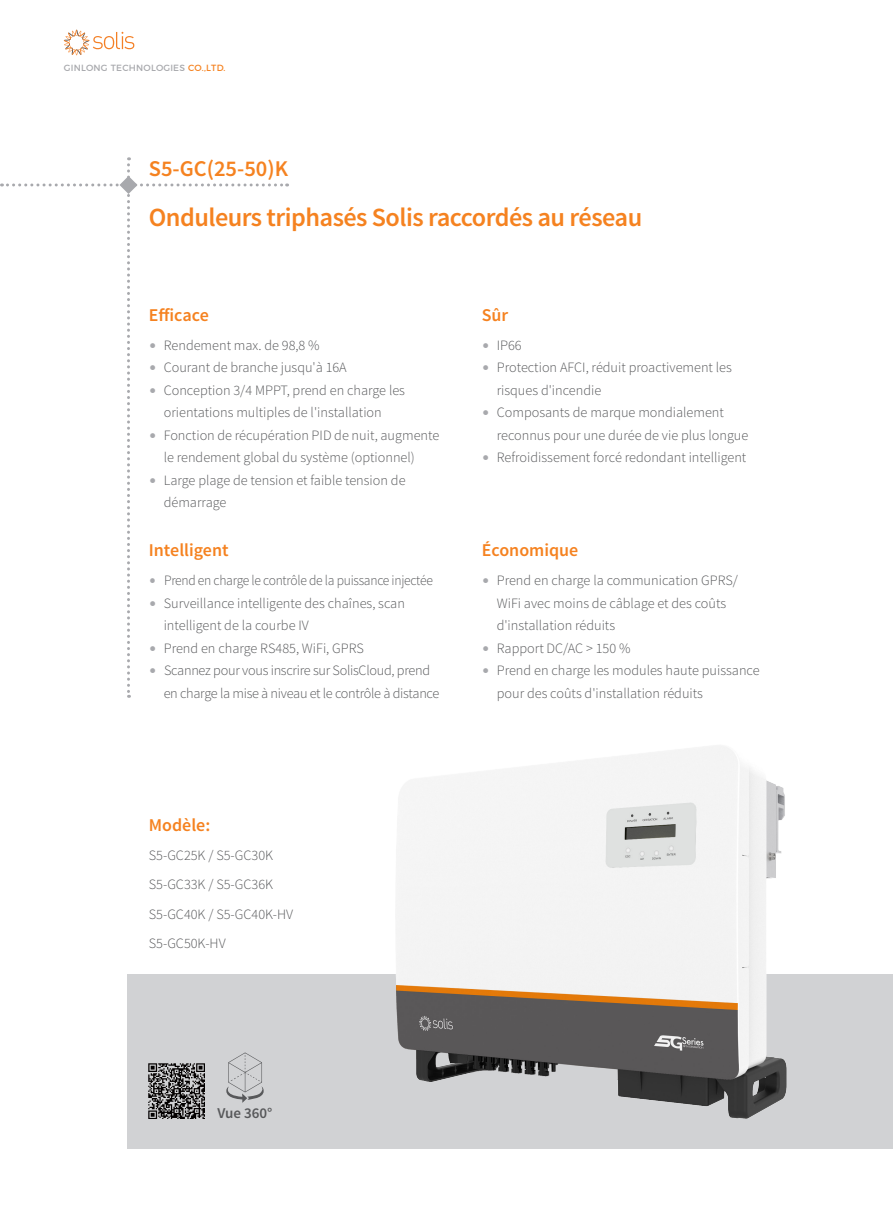
<style>
.page{position:relative;width:893px;height:1212px;background:#fff}
.page>*{position:absolute;margin:0;border:0;box-sizing:border-box;transform-origin:0 0}
.t1{font:600 26.25px "Source Sans Pro";letter-spacing:-.02em;color:#f58220}
.t2{font:600 22.5px "Source Sans Pro";color:#f58220}
.t3{font:600 18px "Source Sans Pro";color:#f58220}
.t4{font:600 15px "Source Sans Pro";color:#57585a}
.t5{font:300 14.25px/22.5px "Source Sans Pro";color:#57585a}
.t6{font:300 14.25px/22.5px "Source Sans Pro";letter-spacing:-.02em;color:#57585a}
.t7{font:300 14.25px "Source Sans Pro";letter-spacing:-.02em;color:#57585a;scale:.95 1}
.t8{font:9px "Montserrat";letter-spacing:.025em;color:#a8a9ad}
.s1{color:#f58220}
.s2{color:#a8a9ad}
</style>
<div class="page">
<div style="left:128px;top:974px;width:765px;height:174px;background:#d1d2d4"></div>
<svg style="left:64px;top:30px;width:70px;height:25px"></svg>
<img style="left:396px;top:746px;width:391px;height:372px">
<img style="left:149px;top:1063px;width:55px;height:55px">
<svg style="left:226px;top:1052px;width:38px;height:51px"></svg>
<svg style="left:1px;top:157px;width:287px;height:541px"></svg>
<p class="t8" style="left:64px;top:61px;width:163px">GINLONG TECHNOLOGIES <span class="s1">CO.,LTD.</span></p>
<h2 class="t2" style="left:149px;top:154px;width:141px">S5-GC(25-50)K</h2>
<h1 class="t1" style="left:149px;top:201px;width:495px">Onduleurs triphasés Solis raccordés au réseau</h1>
<p class="t3" style="left:149px;top:304px;width:61px">Efficace</p>
<p class="t5" style="left:149px;top:334px;width:172px"><span class="s2">•</span> Rendement max. de 98,8 %</p>
<p class="t5" style="left:149px;top:357px;width:199px"><span class="s2">•</span> Courant de branche jusqu'à 16A</p>
<p class="t5" style="left:149px;top:379px;width:258px;text-align:center"><span class="s2">•</span> Conception 3/4 MPPT, prend en charge les orientations multiples de l'installation</p>
<p class="t5" style="left:164px;top:424px;width:277px;text-indent:-15px"><span class="s2">•</span> Fonction de récupération PID de nuit, augmente le rendement global du système (optionnel)</p>
<p class="t5" style="left:164px;top:469px;width:243px;text-indent:-15px"><span class="s2">•</span> Large plage de tension et faible tension de démarrage</p>
<p class="t3" style="left:149px;top:539px;width:81px">Intelligent</p>
<p class="t7" style="left:149px;top:572px;width:301px"><span class="s2">•</span> Prend en charge le contrôle de la puissance injectée</p>
<p class="t5" style="left:164px;top:592px;width:243px;text-indent:-15px"><span class="s2">•</span> Surveillance intelligente des chaînes, scan intelligent de la courbe IV</p>
<p class="t5" style="left:149px;top:637px;width:217px"><span class="s2">•</span> Prend en charge RS485, WiFi, GPRS</p>
<p class="t6" style="left:164px;top:659px;width:277px;text-indent:-15px"><span class="s2">•</span> Scannez pour vous inscrire sur SolisCloud, prend en charge la mise à niveau et le contrôle à distance</p>
<p class="t3" style="left:482px;top:304px;width:28px">Sûr</p>
<p class="t5" style="left:482px;top:334px;width:41px"><span class="s2">•</span> IP66</p>
<p class="t5" style="left:497px;top:357px;width:237px;text-indent:-15px"><span class="s2">•</span> Protection AFCI, réduit proactivement les risques d'incendie</p>
<p class="t5" style="left:497px;top:402px;width:253px;text-indent:-15px"><span class="s2">•</span> Composants de marque mondialement reconnus pour une durée de vie plus longue</p>
<p class="t5" style="left:482px;top:447px;width:266px"><span class="s2">•</span> Refroidissement forcé redondant intelligent</p>
<p class="t3" style="left:482px;top:539px;width:98px">Économique</p>
<p class="t5" style="left:497px;top:569px;width:243px;text-indent:-15px"><span class="s2">•</span> Prend en charge la communication GPRS/<br>WiFi avec moins de câblage et des coûts d'installation réduits</p>
<p class="t5" style="left:482px;top:637px;width:150px"><span class="s2">•</span> Rapport DC/AC &gt; 150 %</p>
<p class="t5" style="left:497px;top:659px;width:264px;text-indent:-15px"><span class="s2">•</span> Prend en charge les modules haute puissance pour des coûts d'installation réduits</p>
<p class="t3" style="left:149px;top:814px;width:63px">Modèle:</p>
<p class="t5" style="left:149px;top:840px;width:146px;line-height:29.5px">S5-GC25K / S5-GC30K<br>S5-GC33K / S5-GC36K<br>S5-GC40K / S5-GC40K-HV<br>S5-GC50K-HV</p>
<p class="t4" style="left:218px;top:1104px;width:56px">Vue 360°</p>
</div>
